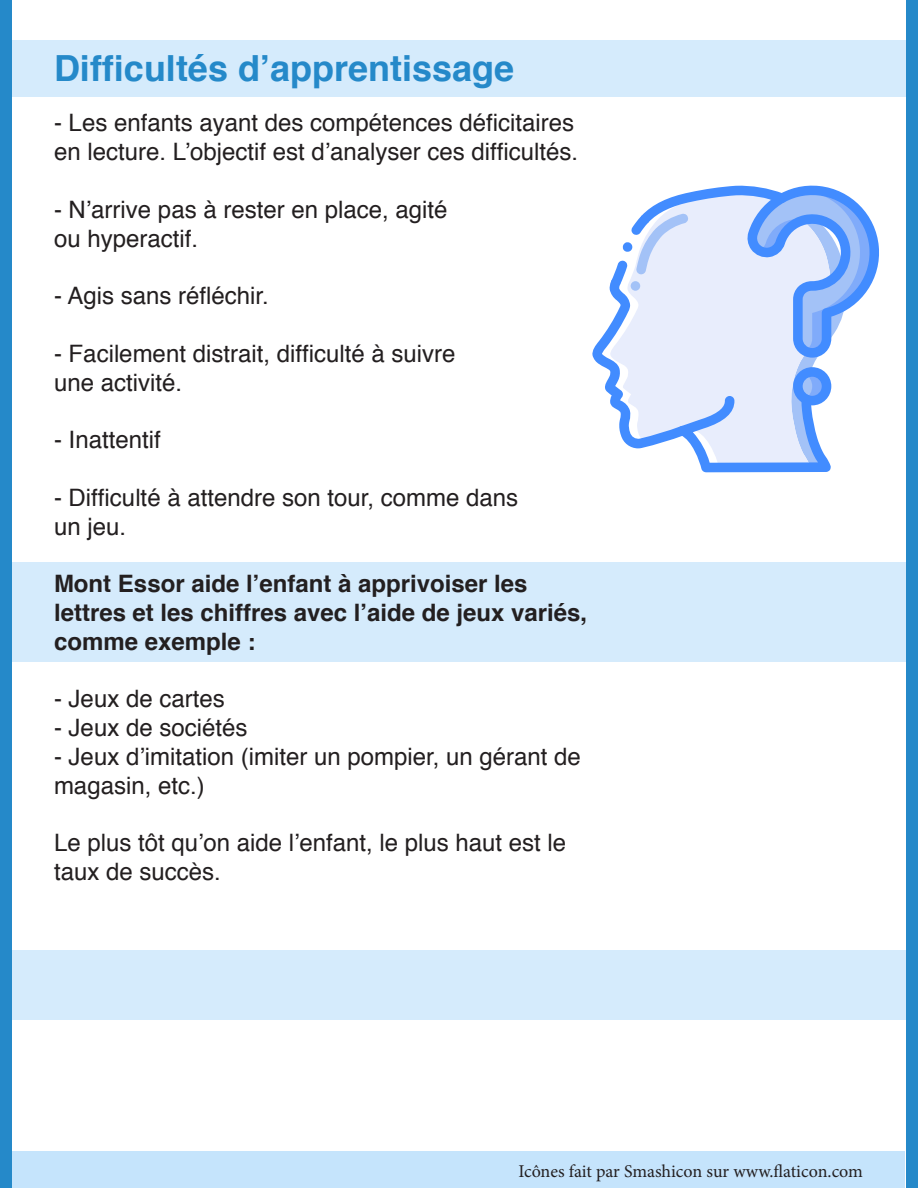
<style>
.page{position:relative;width:918px;height:1188px;background:#fff}
.page>*{position:absolute;margin:0;border:0;box-sizing:border-box;transform-origin:0 0}
.Bold{font:700 36px "Helvetica";color:#2589c9}
.Texte_Régulier{font:24px/28.8px "Helvetica";color:#231f20}
.Texte_Régulier-2{font:700 24px/28.8px "Helvetica";color:#231f20}
.t1{font:18px "Minion Pro";letter-spacing:-.005em;color:#231f20}
</style>
<div class="page">
<div style="left:11px;top:40px;width:896px;height:56px;background:#d5ebfc"></div>
<div style="left:9px;top:1152px;width:896px;height:36px;background:#c5e4fc"></div>
<div style="left:0;top:0;width:12px;height:1188px;background:#2589c9"></div>
<div style="left:906px;top:0;width:12px;height:1188px;background:#2589c9"></div>
<div style="left:12px;top:562px;width:894px;height:100px;background:#d5ebfc"></div>
<div style="left:12px;top:950px;width:894px;height:69px;background:#d5ebfc"></div>
<svg style="left:592px;top:185px;width:287px;height:287px"></svg>
<p class="Bold" style="left:54px;top:39px;width:462px">Difficultés d’apprentissage</p>
<p class="Texte_Régulier" style="left:54px;top:109px;width:526px">- Les enfants ayant des compétences déficitaires en lecture. L’objectif est d’analyser ces difficultés.</p>
<p class="Texte_Régulier" style="left:54px;top:196px;width:395px">- N’arrive pas à rester en place, agité ou hyperactif.</p>
<p class="Texte_Régulier" style="left:54px;top:282px;width:216px">- Agis sans réfléchir.</p>
<p class="Texte_Régulier" style="left:54px;top:340px;width:403px">- Facilement distrait, difficulté à suivre une activité.</p>
<p class="Texte_Régulier" style="left:54px;top:426px;width:108px">- Inattentif</p>
<p class="Texte_Régulier" style="left:54px;top:484px;width:466px">- Difficulté à attendre son tour, comme dans un jeu.</p>
<p class="Texte_Régulier-2" style="left:54px;top:570px;width:535px">Mont Essor aide l’enfant à apprivoiser les lettres et les chiffres avec l’aide de jeux variés, comme exemple :</p>
<p class="Texte_Régulier" style="left:54px;top:685px;width:172px">- Jeux de cartes</p>
<p class="Texte_Régulier" style="left:54px;top:714px;width:195px">- Jeux de sociétés</p>
<p class="Texte_Régulier" style="left:54px;top:743px;width:528px">- Jeux d’imitation (imiter un pompier, un gérant de magasin, etc.)</p>
<p class="Texte_Régulier" style="left:54px;top:829px;width:514px">Le plus tôt qu’on aide l’enfant, le plus haut est le taux de succès.</p>
<p class="t1" style="left:518px;top:1159px;width:346px">Icônes fait par Smashicon sur www.flaticon.com</p>
</div>
